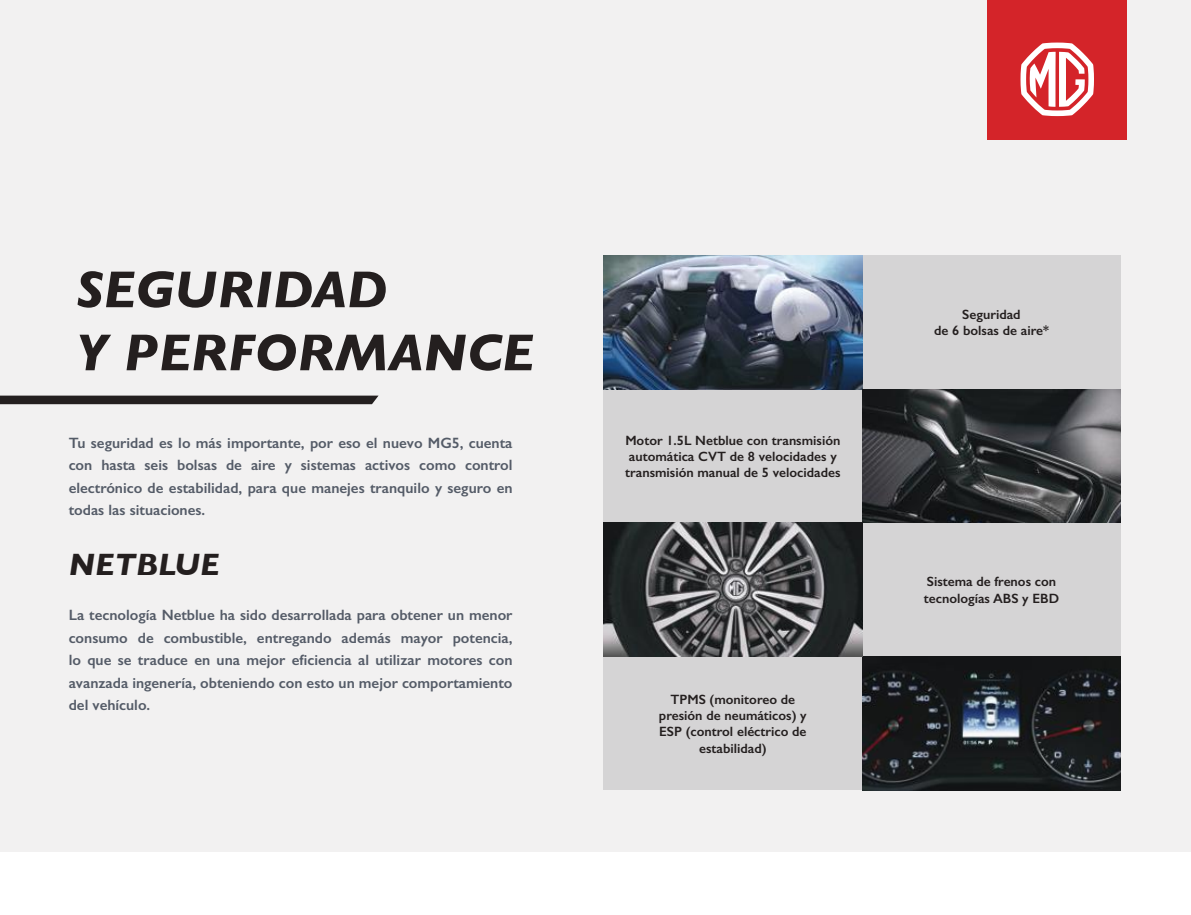
<style>
.page{position:relative;width:1191px;height:915px;background:#fff}
.page>*{position:absolute;margin:0;border:0;box-sizing:border-box;transform-origin:0 0}
.t1{font:italic 700 52.5px/63px "Gill Sans";color:#241f1f}
.t2{font:italic 700 31.5px "Gill Sans";color:#241f1f}
.t3{font:600 15px/22.5px "Gill Sans";color:#545b67;text-align:justify}
.t4{font:600 13.5px/16.2px "Gill Sans";color:#241f1f;text-align:center}
</style>
<div class="page">
<div style="left:0;top:0;width:1191px;height:850px;background:#f2f1f1"></div>
<div style="left:987px;top:0;width:140px;height:140px;background:#d42429"></div>
<svg style="left:1020px;top:43px;width:74px;height:73px"></svg>
<div style="left:603px;top:255px;width:517px;height:535px;background:#d5d4d5"></div>
<img style="left:603px;top:255px;width:259px;height:134px">
<img style="left:862px;top:389px;width:258px;height:133px">
<img style="left:862px;top:656px;width:258px;height:134px">
<img style="left:603px;top:522px;width:259px;height:134px">
<svg style="left:0;top:395px;width:378px;height:9px;background:#332e2e"></svg>
<h1 class="t1" style="left:77px;top:257px;width:459px">SEGURIDAD<br>Y PERFORMANCE</h1>
<p class="t3" style="left:69px;top:431px;width:445px">Tu seguridad es lo más importante, por eso el nuevo MG5, cuenta con hasta seis bolsas de aire y sistemas activos como control electrónico de estabilidad, para que manejes tranquilo y seguro en todas las situaciones.</p>
<h2 class="t2" style="left:69px;top:546px;width:152px">NETBLUE</h2>
<p class="t3" style="left:69px;top:603px;width:445px">La tecnología Netblue ha sido desarrollada para obtener un menor consumo de combustible, entregando además mayor potencia, lo que se traduce en una mejor eficiencia al utilizar motores con avanzada ingenería, obteniendo con esto un mejor comportamiento del vehículo.</p>
<p class="t4" style="left:625px;top:431px;width:217px;text-align:left">Motor 1.5L Netblue con transmisión automática CVT de 8 velocidades y transmisión manual de 5 velocidades</p>
<p class="t4" style="left:659px;top:691px;width:149px">TPMS (monitoreo de presión de neumáticos) y<br>ESP (control eléctrico de estabilidad)</p>
<p class="t4" style="left:934px;top:306px;width:116px">Seguridad<br>de 6 bolsas de aire*</p>
<p class="t4" style="left:924px;top:573px;width:137px;text-align:left">Sistema de frenos con tecnologías ABS y EBD</p>
</div>
